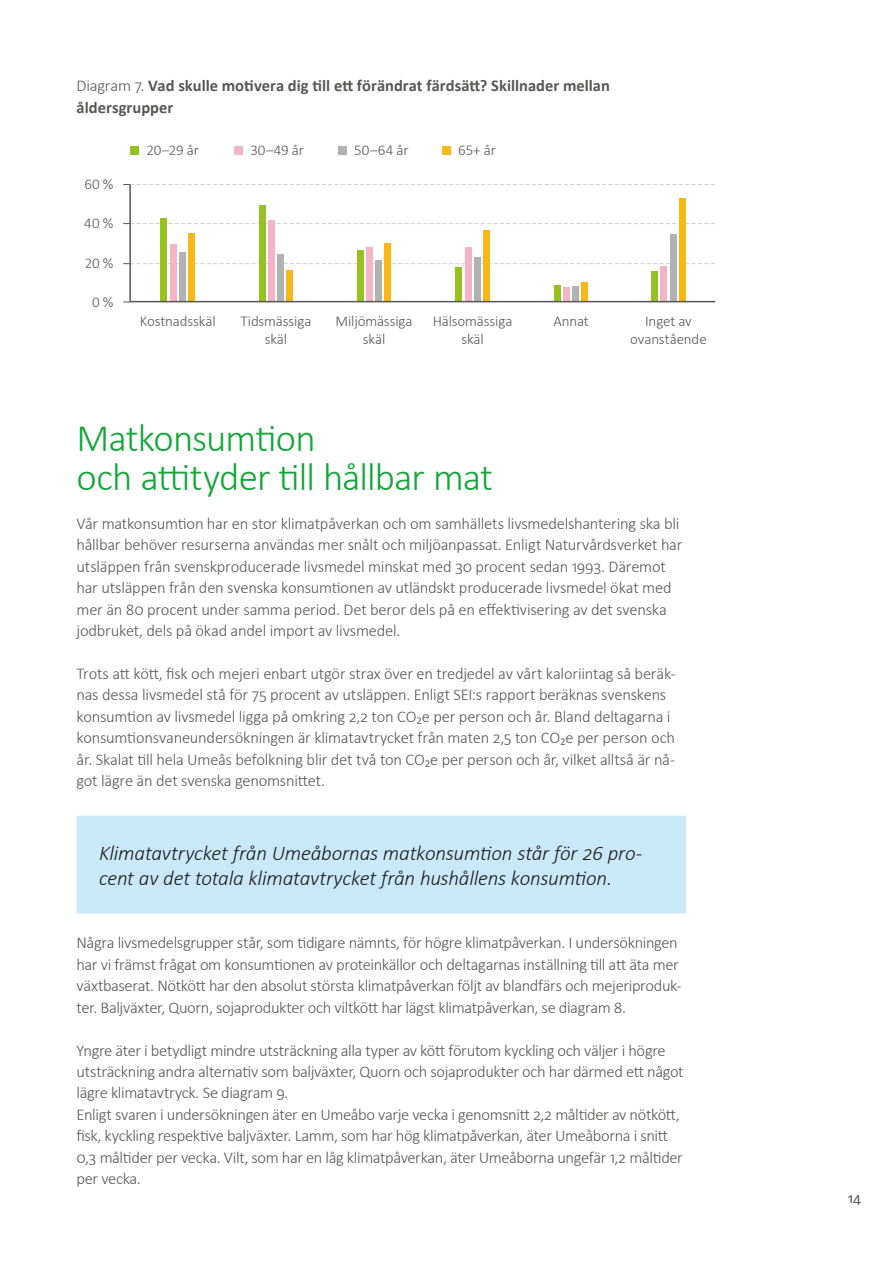
<style>
.page{position:relative;width:893px;height:1263px;background:#fff}
.page>*{position:absolute;margin:0;border:0;box-sizing:border-box;transform-origin:0 0}
.t1{font:300 39px/39px "Calibri";letter-spacing:-.025em;color:#13a638}
.t2{font:italic 300 21px/25.5px "Calibri";letter-spacing:-.01em;color:#1d1d1b}
.t3{font:300 16.5px/21.5px "Calibri";letter-spacing:-.015em;color:#575756}
.t4{font:700 16.5px/21.5px "Calibri";color:#575756}
.t5{font:300 15px/18px "Calibri";letter-spacing:-.01em;color:#575756;text-align:center}
.t6{font:15px "Calibri";color:#575756}
.s1{font-weight:300}
</style>
<div class="page">
<div style="left:130px;top:146px;width:9px;height:9px;background:#96c11f"></div>
<div style="left:234px;top:146px;width:9px;height:9px;background:#f5b3c5"></div>
<div style="left:338px;top:146px;width:8px;height:9px;background:#b2b2b2"></div>
<div style="left:442px;top:146px;width:8px;height:9px;background:#fab719"></div>
<hr style="left:129px;top:184px;width:2px;height:118px;background:#575756">
<svg style="left:123px;top:263px;width:592px;height:1px"></svg>
<svg style="left:123px;top:223px;width:592px;height:1px"></svg>
<svg style="left:123px;top:184px;width:592px;height:1px"></svg>
<div style="left:161px;top:218px;width:6px;height:84px;background:#96c11f"></div>
<div style="left:170px;top:244px;width:6px;height:58px;background:#f5b3c5"></div>
<div style="left:179px;top:252px;width:6px;height:50px;background:#b2b2b2"></div>
<div style="left:188px;top:233px;width:7px;height:69px;background:#fab719"></div>
<div style="left:259px;top:205px;width:6px;height:97px;background:#96c11f"></div>
<div style="left:268px;top:220px;width:7px;height:82px;background:#f5b3c5"></div>
<div style="left:277px;top:254px;width:7px;height:48px;background:#b2b2b2"></div>
<div style="left:286px;top:270px;width:7px;height:32px;background:#fab719"></div>
<div style="left:357px;top:250px;width:7px;height:52px;background:#96c11f"></div>
<div style="left:366px;top:247px;width:7px;height:55px;background:#f5b3c5"></div>
<div style="left:375px;top:260px;width:7px;height:42px;background:#b2b2b2"></div>
<div style="left:385px;top:243px;width:6px;height:59px;background:#fab719"></div>
<div style="left:456px;top:267px;width:6px;height:35px;background:#96c11f"></div>
<div style="left:465px;top:247px;width:6px;height:55px;background:#f5b3c5"></div>
<div style="left:474px;top:257px;width:6px;height:45px;background:#b2b2b2"></div>
<div style="left:483px;top:230px;width:7px;height:72px;background:#fab719"></div>
<div style="left:554px;top:285px;width:7px;height:17px;background:#96c11f"></div>
<div style="left:563px;top:287px;width:7px;height:15px;background:#f5b3c5"></div>
<div style="left:572px;top:286px;width:7px;height:16px;background:#b2b2b2"></div>
<div style="left:582px;top:282px;width:6px;height:20px;background:#fab719"></div>
<div style="left:651px;top:271px;width:7px;height:31px;background:#96c11f"></div>
<div style="left:661px;top:266px;width:6px;height:36px;background:#f5b3c5"></div>
<div style="left:670px;top:234px;width:6px;height:68px;background:#b2b2b2"></div>
<div style="left:679px;top:198px;width:6px;height:104px;background:#fab719"></div>
<hr style="left:130px;top:301px;width:585px;height:1px;background:#575756">
<div style="left:88px;top:827px;width:587px;height:75px;background:#c9e9fb"></div>
<div style="left:77px;top:816px;width:609px;height:97px;border:22px solid #c9e9fb"></div>
<p class="t4" style="left:77px;top:75px;width:535px"><span class="s1">Diagram 7.</span> Vad skulle motivera dig till ett förändrat färdsätt? Skillnader mellan åldersgrupper</p>
<p class="t5" style="left:146px;top:140px;width:54px">20–29 år</p>
<p class="t5" style="left:250px;top:140px;width:55px">30–49 år</p>
<p class="t5" style="left:354px;top:140px;width:56px">50–64 år</p>
<p class="t5" style="left:458px;top:140px;width:39px">65+ år</p>
<p class="t5" style="left:84px;top:174px;width:31px">60 %</p>
<p class="t5" style="left:84px;top:214px;width:31px">40 %</p>
<p class="t5" style="left:85px;top:254px;width:30px">20 %</p>
<p class="t5" style="left:92px;top:292px;width:23px">0 %</p>
<p class="t5" style="left:140px;top:311px;width:77px">Kostnadsskäl</p>
<p class="t5" style="left:240px;top:311px;width:73px">Tidsmässiga skäl</p>
<p class="t5" style="left:336px;top:311px;width:79px">Miljömässiga skäl</p>
<p class="t5" style="left:433px;top:311px;width:81px">Hälsomässiga skäl</p>
<p class="t5" style="left:553px;top:311px;width:37px">Annat</p>
<p class="t5" style="left:630px;top:311px;width:78px">Inget av ovanstående</p>
<h1 class="t1" style="left:77px;top:417px;width:418px">Matkonsumtion<br>och attityder till hållbar mat</h1>
<p class="t3" style="left:77px;top:512px;width:607px">Vår matkonsumtion har en stor klimatpåverkan och om samhällets livsmedelshantering ska bli hållbar behöver resurserna användas mer snålt och miljöanpassat. Enligt Naturvårdsverket har utsläppen från svenskproducerade livsmedel minskat med 30 procent sedan 1993. Däremot har utsläppen från den svenska konsumtionen av utländskt producerade livsmedel ökat med mer än 80 procent under samma period. Det beror dels på en effektivisering av det svenska jodbruket, dels på ökad andel import av livsmedel.</p>
<p class="t3" style="left:77px;top:662px;width:601px">Trots att kött, fisk och mejeri enbart utgör strax över en tredjedel av vårt kaloriintag så beräk&shy;nas dessa livsmedel stå för 75 procent av utsläppen. Enligt SEI:s rapport beräknas svenskens konsumtion av livsmedel ligga på omkring 2,2 ton CO₂e per person och år. Bland deltagarna i konsumtionsvaneundersökningen är klimatavtrycket från maten 2,5 ton CO₂e per person och år. Skalat till hela Umeås befolkning blir det två ton CO₂e per person och år, vilket alltså är nå&shy;got lägre än det svenska genomsnittet.</p>
<p class="t2" style="left:99px;top:840px;width:545px">Klimatavtrycket från Umeåbornas matkonsumtion står för 26 pro&shy;cent av det totala klimatavtrycket från hushållens konsumtion.</p>
<p class="t3" style="left:77px;top:931px;width:607px">Några livsmedelsgrupper står, som tidigare nämnts, för högre klimatpåverkan. I undersökningen har vi främst frågat om konsumtionen av proteinkällor och deltagarnas inställning till att äta mer växtbaserat. Nötkött har den absolut största klimatpåverkan följt av blandfärs och mejeriproduk&shy;ter. Baljväxter, Quorn, sojaprodukter och viltkött har lägst klimatpåverkan, se diagram 8.</p>
<p class="t3" style="left:77px;top:1038px;width:609px">Yngre äter i betydligt mindre utsträckning alla typer av kött förutom kyckling och väljer i högre utsträckning andra alternativ som baljväxter, Quorn och sojaprodukter och har därmed ett något lägre klimatavtryck. Se diagram 9.<br>Enligt svaren i undersökningen äter en Umeåbo varje vecka i genomsnitt 2,2 måltider av nötkött, fisk, kyckling respektive baljväxter. Lamm, som har hög klimatpåverkan, äter Umeåborna i snitt 0,3 måltider per vecka. Vilt, som har en låg klimatpåverkan, äter Umeåborna ungefär 1,2 måltider per vecka.</p>
<p class="t6" style="left:848px;top:1189px;width:15px">14</p>
</div>
